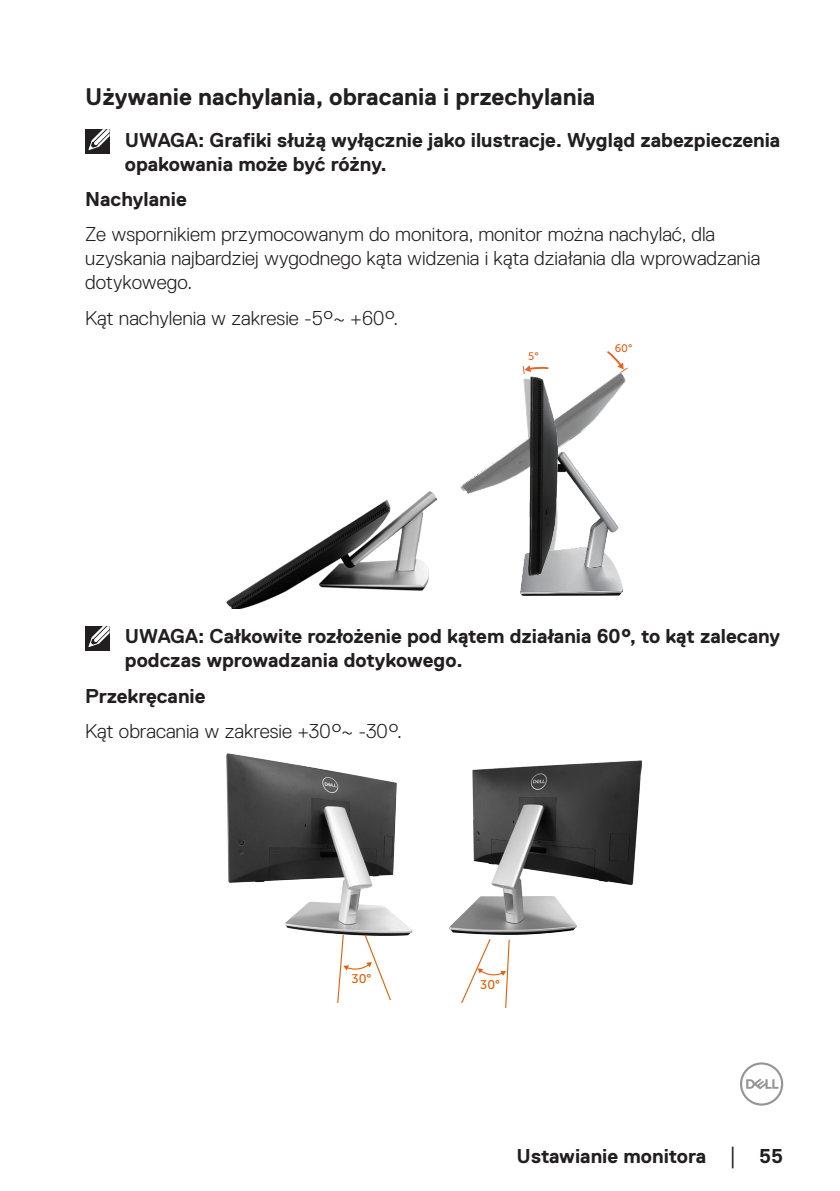
<style>
.page{position:relative;width:840px;height:1191px;background:#fff}
.page>*{position:absolute;margin:0;border:0;box-sizing:border-box;transform-origin:0 0}
.Head2{font:700 24px "Dell Replica";color:#231f20}
.note{font:700 20px/24px "Dell Replica";color:#231f20}
.段落样式3{font:300 20px/24px "Dell Replica";color:#231f20}
.t1{font:12.6px "Museo Sans For Dell 500";color:#e16107}
.t2{font:11px "Museo Sans For Dell 500";color:#e46525}
.s1{font-family:"Times New Roman";font-weight:400;font-size:18px}
</style>
<div class="page">
<svg style="left:740px;top:1062px;width:42px;height:43px"></svg>
<div style="left:85px;top:129px;width:24px;height:25px;background:#231f20"></div>
<svg style="left:88px;top:129px;width:22px;height:22px"></svg>
<img style="left:460px;top:372px;width:166px;height:122px">
<svg style="left:522px;top:365px;width:26px;height:9px"></svg>
<svg style="left:607px;top:351px;width:20px;height:21px"></svg>
<img style="left:520px;top:377px;width:102px;height:218px">
<img style="left:226px;top:491px;width:210px;height:117px">
<img style="left:530px;top:377px;width:27px;height:198px">
<div style="left:85px;top:626px;width:24px;height:24px;background:#231f20"></div>
<svg style="left:88px;top:626px;width:22px;height:22px"></svg>
<img style="left:449px;top:760px;width:192px;height:175px">
<img style="left:227px;top:753px;width:184px;height:182px">
<svg style="left:336px;top:933px;width:55px;height:70px"></svg>
<svg style="left:461px;top:939px;width:49px;height:68px"></svg>
<p class="Head2" style="left:85px;top:84px;width:511px">Używanie nachylania, obracania i przechylania</p>
<p class="note" style="left:125px;top:128px;width:656px">UWAGA: Grafiki służą wyłącznie jako ilustracje. Wygląd zabezpieczenia opakowania może być różny.</p>
<p class="note" style="left:85px;top:187px;width:103px">Nachylanie</p>
<p class="段落样式3" style="left:85px;top:222px;width:676px">Ze wspornikiem przymocowanym do monitora, monitor można nachylać, dla uzyskania najbardziej wygodnego kąta widzenia i kąta działania dla wprowadzania dotykowego.</p>
<p class="段落样式3" style="left:85px;top:306px;width:314px">Kąt nachylenia w zakresie -5°~ +60°.</p>
<p class="t2" style="left:528px;top:350px;width:12px">5°</p>
<p class="t2" style="left:614px;top:342px;width:19px">60°</p>
<p class="note" style="left:125px;top:624px;width:656px">UWAGA: Całkowite rozłożenie pod kątem działania 60°, to kąt zalecany podczas wprowadzania dotykowego.</p>
<p class="note" style="left:85px;top:684px;width:122px">Przekręcanie</p>
<p class="段落样式3" style="left:85px;top:719px;width:318px">Kąt obracania w zakresie +30°~ -30°.</p>
<p class="t1" style="left:351px;top:971px;width:21px">30°</p>
<p class="t1" style="left:480px;top:977px;width:21px">30°</p>
<p class="note" style="left:516px;top:1143px;width:268px">Ustawianie monitora <span class="s1">│</span> 55</p>
</div>
